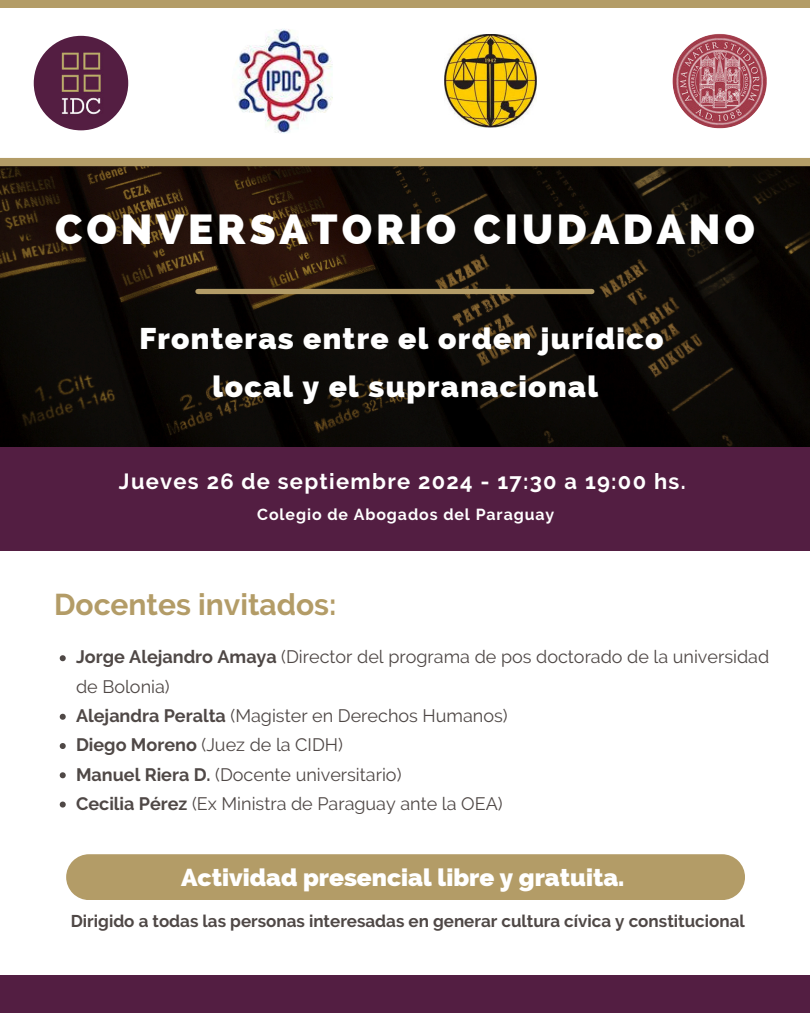
<style>
.page{position:relative;width:810px;height:1013px;background:#fff}
.page>*{position:absolute;margin:0;border:0;box-sizing:border-box;transform-origin:0 0}
.t1{font:800 42px "Raleway";letter-spacing:.09em;color:#fff}
.t2{font:800 30px/48px "Raleway";letter-spacing:.045em;color:#fff;text-align:center}
.t3{font:700 30px "Raleway";color:#b39c67}
.t4{font:800 24.5px "Raleway";color:#fff}
.t5{font:700 21.9px "Raleway";letter-spacing:.06em;color:#fff}
.t6{font:18px/29.2px "Raleway";color:#4f4846}
.t7{font:700 17px "Raleway";color:#4f4846}
.t8{font:700 15.9px "Raleway";letter-spacing:.06em;color:#fff}
.s1{font-weight:700}
</style>
<div class="page">
<svg style="left:0;top:166px;width:809px;height:281px;background:#120c07"></svg>
<div style="left:198px;top:289px;width:394px;height:5px;background:#b39c67"></div>
<div style="left:0;top:0;width:810px;height:8px;background:#b39c67"></div>
<div style="left:0;top:447px;width:810px;height:103px;background:#531e42"></div>
<div style="left:0;top:975px;width:810px;height:37px;background:#531e42"></div>
<div style="left:66px;top:854px;width:679px;height:46px;background:#b39c67"></div>
<img style="left:673px;top:34px;width:94px;height:94px;border-radius:50%">
<img style="left:232px;top:29px;width:105px;height:104px;border-radius:50%">
<img style="left:34px;top:36px;width:94px;height:94px;border-radius:50%">
<div style="left:0;top:158px;width:810px;height:8px;background:#b39c67"></div>
<svg style="left:60px;top:655px;width:6px;height:6px"></svg>
<svg style="left:60px;top:713px;width:6px;height:6px"></svg>
<svg style="left:60px;top:743px;width:6px;height:6px"></svg>
<svg style="left:60px;top:772px;width:6px;height:6px"></svg>
<svg style="left:60px;top:801px;width:6px;height:6px"></svg>
<img style="left:444px;top:35px;width:93px;height:92px">
<h1 class="t1" style="left:55px;top:204px;width:701px">CONVERSATORIO CIUDADANO</h1>
<h2 class="t2" style="left:139px;top:314px;width:526px">Fronteras entre el orden jurídico local y el supranacional</h2>
<p class="t5" style="left:119px;top:468px;width:568px">Jueves 26 de septiembre 2024 - 17:30 a 19:00 hs.</p>
<p class="t8" style="left:257px;top:505px;width:299px">Colegio de Abogados del Paraguay</p>
<h2 class="t3" style="left:54px;top:587px;width:284px">Docentes invitados:</h2>
<p class="t6" style="left:76px;top:642px;width:695px"><span class="s1">Jorge Alejandro Amaya</span> (Director del programa de pos doctorado de la universidad de Bolonia)<br><span class="s1">Alejandra Peralta</span> (Magister en Derechos Humanos)<br><span class="s1">Diego Moreno</span> (Juez de la CIDH)<br><span class="s1">Manuel Riera D.</span> (Docente universitario)<br><span class="s1">Cecilia Pérez</span> (Ex Ministra de Paraguay ante la OEA)</p>
<h3 class="t4" style="left:181px;top:862px;width:445px">Actividad presencial libre y gratuita.</h3>
<p class="t7" style="left:71px;top:911px;width:676px">Dirigido a todas las personas interesadas en generar cultura cívica y constitucional</p>
</div>
